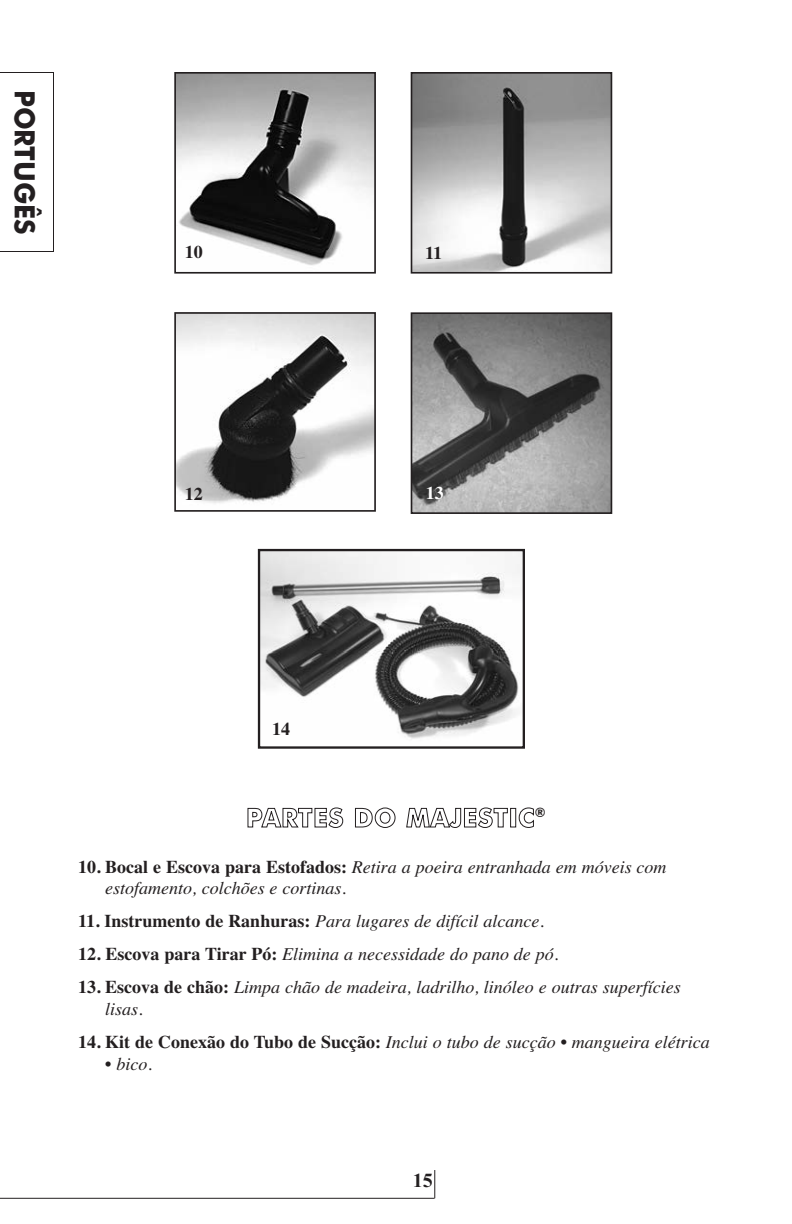
<style>
.page{position:relative;width:792px;height:1224px;background:#fff}
.page>*{position:absolute;margin:0;border:0;box-sizing:border-box;transform-origin:0 0}
.t1{font:700 28px "Futura BT";color:#231f20;scale:.95 1}
.t2{font:700 20px "Times New Roman";color:#231f20}
.t3{font:italic 18px/21.6px "Times";color:#231f20}
.t4{font:700 18px "Times";color:#231f20}
.t5{font:700 18px "Times";color:#fff}
.s1{font-weight:700;font-style:normal}
</style>
<div class="page">
<svg style="left:247px;top:807px;width:96px;height:21px"></svg>
<svg style="left:355px;top:808px;width:41px;height:20px"></svg>
<svg style="left:406px;top:807px;width:102px;height:21px"></svg>
<div style="left:510px;top:808px;width:6px;height:19px;border:1px solid #231f20"></div>
<svg style="left:519px;top:807px;width:15px;height:21px"></svg>
<img style="left:261px;top:552px;width:261px;height:187px">
<div style="left:258px;top:549px;width:267px;height:200px;border:2px solid #231f20"></div>
<svg style="left:0;top:72px;width:54px;height:180px"></svg>
<hr style="left:0;top:1198px;width:435px;height:1px;background:#231f20">
<svg style="left:434px;top:1170px;width:1px;height:28px"></svg>
<img style="left:414px;top:75px;width:195px;height:196px">
<div style="left:411px;top:72px;width:201px;height:202px;border:2px solid #231f20"></div>
<img style="left:177px;top:315px;width:196px;height:188px">
<div style="left:174px;top:312px;width:202px;height:200px;border:2px solid #231f20"></div>
<img style="left:177px;top:75px;width:196px;height:190px">
<div style="left:174px;top:72px;width:202px;height:202px;border:2px solid #231f20"></div>
<img style="left:414px;top:315px;width:195px;height:196px">
<div style="left:411px;top:312px;width:201px;height:202px;border:2px solid #231f20"></div>
<h1 class="t1" style="left:36px;top:90px;width:154px;rotate:90deg">PORTUGÊS</h1>
<p class="t4" style="left:185px;top:241px;width:19px">10</p>
<p class="t4" style="left:425px;top:242px;width:19px">11</p>
<p class="t4" style="left:185px;top:484px;width:19px">12</p>
<p class="t4" style="left:272px;top:718px;width:19px">14</p>
<p class="t5" style="left:426px;top:482px;width:19px">13</p>
<p class="t3" style="left:105px;top:855px;width:563px;text-indent:-27px"><span class="s1">10. Bocal e Escova para Estofados:</span> Retira a poeira entranhada em móveis com estofamento, colchões e cortinas.</p>
<p class="t3" style="left:78px;top:910px;width:467px"><span class="s1">11. Instrumento de Ranhuras:</span> Para lugares de difícil alcance.</p>
<p class="t3" style="left:78px;top:943px;width:482px"><span class="s1">12. Escova para Tirar Pó:</span> Elimina a necessidade do pano de pó.</p>
<p class="t3" style="left:105px;top:976px;width:577px;text-indent:-27px"><span class="s1">13. Escova de chão:</span> Limpa chão de madeira, ladrilho, linóleo e outras superfícies lisas.</p>
<p class="t3" style="left:78px;top:1031px;width:633px"><span class="s1">14. Kit de Conexão do Tubo de Sucção:</span> Inclui o tubo de sucção • mangueira elétrica</p>
<p class="t3" style="left:105px;top:1053px;width:48px">• bico.</p>
<p class="t2" style="left:413px;top:1170px;width:21px">15</p>
</div>
